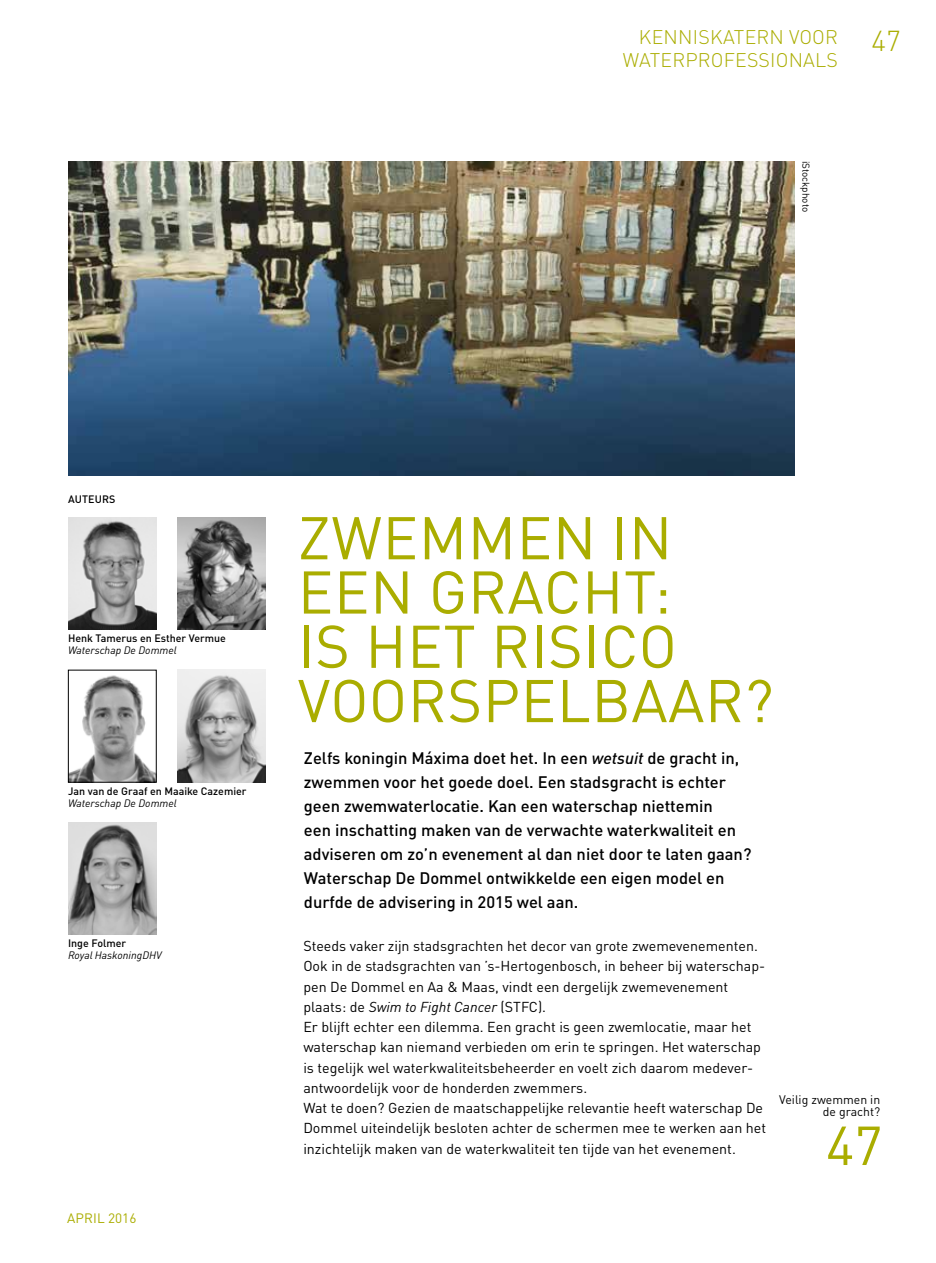
<style>
.page{position:relative;width:936px;height:1263px;background:#fff}
.page>*{position:absolute;margin:0;border:0;box-sizing:border-box;transform-origin:0 0}
.t1{font:59.25px/54.3px "DIN Pro";letter-spacing:.01em;color:#aaad00}
.t2{font:54px "DIN Pro";color:#aaad00}
.t3{font:300 28.5px "DIN Pro";color:#aaad00}
.t4{font:300 19.5px/22.5px "DIN Pro";letter-spacing:.01em;color:#aaad00;text-align:right}
.t5{font:500 16.5px/24px "DIN Pro";color:#000}
.t6{font:14.25px/20.2px "DIN Pro";color:#000}
.t7{font:13.5px "DIN Pro";letter-spacing:.01em;color:#aaad00}
.t8{font:12.3px/11.4px "DIN Pro";color:#000;text-align:right}
.t9{font:500 10.65px "DIN Pro";color:#000}
.t10{font:italic 10.65px "DIN Pro";color:#000}
.t11{font:9.9px "DIN Pro";color:#000}
.s1{font-style:italic}
</style>
<div class="page">
<img style="left:68px;top:162px;width:726px;height:313px">
<img style="left:68px;top:822px;width:88px;height:113px">
<img style="left:177px;top:670px;width:89px;height:112px">
<img style="left:70px;top:675px;width:84px;height:105px">
<div style="left:68px;top:670px;width:88px;height:112px;border:1px solid #000"></div>
<img style="left:177px;top:517px;width:89px;height:113px">
<img style="left:68px;top:517px;width:88px;height:113px">
<h3 class="t4" style="left:622px;top:24px;width:217px">KENNISKATERN VOOR<br>WATERPROFESSIONALS</h3>
<h3 class="t3" style="left:871px;top:19px;width:31px">47</h3>
<p class="t11" style="left:813px;top:161px;width:53px;rotate:90deg">iStockphoto</p>
<p class="t9" style="left:68px;top:490px;width:49px">AUTEURS</p>
<p class="t9" style="left:68px;top:630px;width:159px">Henk Tamerus en Esther Vermue</p>
<p class="t10" style="left:68px;top:642px;width:110px">Waterschap De Dommel</p>
<p class="t9" style="left:68px;top:782px;width:180px">Jan van de Graaf en Maaike Cazemier</p>
<p class="t10" style="left:68px;top:795px;width:110px">Waterschap De Dommel</p>
<p class="t9" style="left:68px;top:935px;width:60px">Inge Folmer</p>
<p class="t10" style="left:68px;top:947px;width:95px">Royal HaskoningDHV</p>
<p class="t7" style="left:67px;top:1208px;width:71px">APRIL 2016</p>
<h1 class="t1" style="left:298px;top:505px;width:477px">ZWEMMEN IN<br>EEN GRACHT:<br>IS HET RISICO<br>VOORSPELBAAR?</h1>
<p class="t5" style="left:304px;top:744px;width:449px">Zelfs koningin Máxima doet het. In een <span class="s1">wetsuit</span> de gracht in, zwemmen voor het goede doel. Een stadsgracht is echter geen zwemwaterlocatie. Kan een waterschap niettemin<br>een inschatting maken van de verwachte waterkwaliteit en adviseren om zo’n evenement al dan niet door te laten gaan?<br>Waterschap De Dommel ontwikkelde een eigen model en durfde de advisering in 2015 wel aan.</p>
<p class="t6" style="left:303px;top:934px;width:464px">Steeds vaker zijn stadsgrachten het decor van grote zwemevenementen.<br>Ook in de stadsgrachten van ’s-Hertogenbosch, in beheer bij waterschap&shy;pen De Dommel en Aa &amp; Maas, vindt een dergelijk zwemevenement plaats: de <span class="s1">Swim to Fight Cancer</span> (STFC).<br>Er blijft echter een dilemma. Een gracht is geen zwemlocatie, maar het waterschap kan niemand verbieden om erin te springen. Het waterschap is tegelijk wel waterkwaliteitsbeheerder en voelt zich daarom medever&shy;antwoordelijk voor de honderden zwemmers.<br>Wat te doen? Gezien de maatschappelijke relevantie heeft waterschap De Dommel uiteindelijk besloten achter de schermen mee te werken aan het inzichtelijk maken van de waterkwaliteit ten tijde van het evenement.</p>
<p class="t8" style="left:779px;top:1093px;width:102px">Veilig zwemmen in de gracht?</p>
<h2 class="t2" style="left:826px;top:1103px;width:58px">47</h2>
</div>
